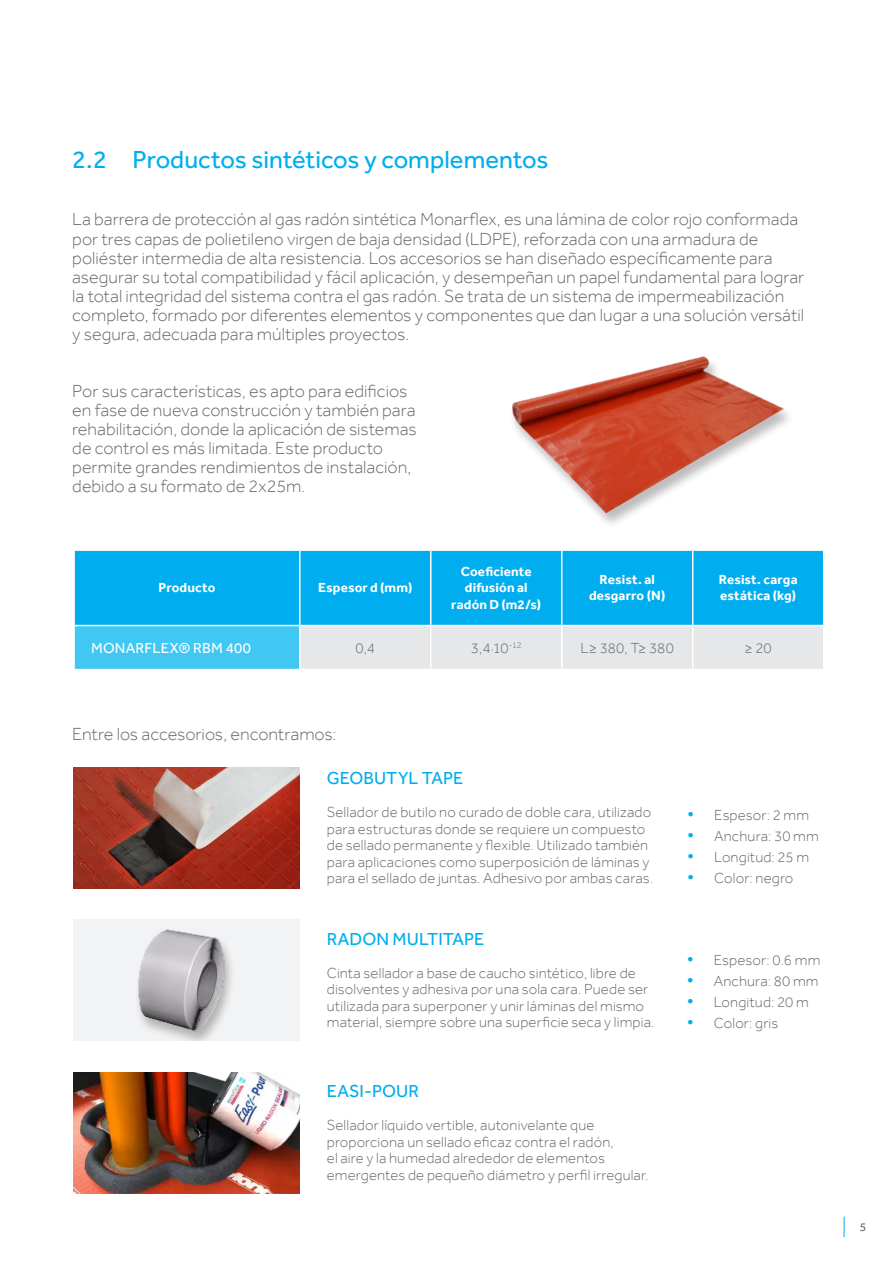
<style>
.page{position:relative;width:893px;height:1263px;background:#fff}
.page>*{position:absolute;margin:0;border:0;box-sizing:border-box;transform-origin:0 0}
.t1{font:25.5px "Effra";letter-spacing:-.005em;color:#00aeef}
.t2{font:300 18px/19px "Effra";color:#666969}
.t3{font:18px "Effra";letter-spacing:.005em;color:#00aeef}
.t4{font:300 15px/16.5px "Effra";letter-spacing:.01em;color:#666969}
.t5{font:15px "Effra";letter-spacing:.01em;color:#fff}
.t6{font:700 13.5px/16.2px "Effra";letter-spacing:.01em;color:#fff;text-align:center}
.t7{font:12px "Effra";color:#666969}
.s1{font-weight:400;font-size:18px;color:#00aeef}
</style>
<div class="page">
<svg style="left:844px;top:1216px;width:1px;height:21px"></svg>
<div style="left:75px;top:551px;width:748px;height:74px;background:#00aeef"></div>
<div style="left:74px;top:625px;width:226px;height:44px;background:#40c7f4"></div>
<div style="left:301px;top:626px;width:522px;height:43px;background:#e6e7e9"></div>
<hr style="left:299px;top:551px;width:2px;height:74px;background:#fff">
<hr style="left:430px;top:551px;width:1px;height:74px;background:#fff">
<hr style="left:561px;top:551px;width:1px;height:74px;background:#fff">
<hr style="left:692px;top:551px;width:1px;height:74px;background:#fff">
<hr style="left:73px;top:625px;width:227px;height:1px;background:#fff">
<hr style="left:73px;top:626px;width:2px;height:43px;background:#fff">
<hr style="left:299px;top:626px;width:2px;height:43px;background:#fff">
<hr style="left:430px;top:626px;width:1px;height:43px;background:#fff">
<hr style="left:561px;top:626px;width:1px;height:43px;background:#fff">
<hr style="left:692px;top:626px;width:1px;height:43px;background:#fff">
<img style="left:512px;top:356px;width:277px;height:168px">
<img style="left:73px;top:1072px;width:227px;height:121px">
<img style="left:73px;top:767px;width:227px;height:121px">
<div style="left:73px;top:919px;width:227px;height:121px;background:#f2f3f4"></div>
<div style="left:134px;top:929px;width:102px;height:111px;background:#231f20;opacity:.3"></div>
<img style="left:134px;top:929px;width:100px;height:103px">
<h1 class="t1" style="left:72px;top:145px;width:478px">2.2 Productos sintéticos y complementos</h1>
<p class="t2" style="left:72px;top:210px;width:733px">La barrera de protección al gas radón sintética Monarflex, es una lámina de color rojo conformada por tres capas de polietileno virgen de baja densidad (LDPE), reforzada con una armadura de poliéster intermedia de alta resistencia. Los accesorios se han diseñado específicamente para asegurar su total compatibilidad y fácil aplicación, y desempeñan un papel fundamental para lograr la total integridad del sistema contra el gas radón. Se trata de un sistema de impermeabilización completo, formado por diferentes elementos y componentes que dan lugar a una solución versátil y segura, adecuada para múltiples proyectos.</p>
<p class="t2" style="left:72px;top:381px;width:346px">Por sus características, es apto para edificios en fase de nueva construcción y también para rehabilitación, donde la aplicación de sistemas de control es más limitada. Este producto permite grandes rendimientos de instalación, debido a su formato de 2x25m.</p>
<p class="t6" style="left:159px;top:580px;width:58px">Producto</p>
<p class="t6" style="left:318px;top:580px;width:96px">Espesor d (mm)</p>
<p class="t6" style="left:451px;top:563px;width:92px">Coeficiente difusión al radón D (m2/s)</p>
<p class="t6" style="left:589px;top:571px;width:78px">Resist. al desgarro (N)</p>
<p class="t6" style="left:719px;top:571px;width:80px;text-align:left">Resist. carga estática (kg)</p>
<p class="t5" style="left:91px;top:639px;width:161px">MONARFLEX® RBM 400</p>
<p class="t4" style="left:355px;top:639px;width:21px">0,4</p>
<p class="t4" style="left:471px;top:639px;width:52px">3,4·10<sup>-12</sup></p>
<p class="t4" style="left:581px;top:639px;width:95px">L≥ 380, T≥ 380</p>
<p class="t4" style="left:745px;top:639px;width:29px">≥ 20</p>
<p class="t2" style="left:72px;top:724px;width:266px">Entre los accesorios, encontramos:</p>
<p class="t3" style="left:327px;top:767px;width:138px">GEOBUTYL TAPE</p>
<p class="t4" style="left:327px;top:803px;width:328px">Sellador de butilo no curado de doble cara, utilizado para estructuras donde se requiere un compuesto de sellado permanente y flexible. Utilizado también para aplicaciones como superposición de láminas y para el sellado de juntas. Adhesivo por ambas caras.</p>
<p class="t4" style="left:687px;top:806px;width:124px"><span class="s1">•</span> Espesor: 2 mm</p>
<p class="t4" style="left:687px;top:827px;width:133px"><span class="s1">•</span> Anchura: 30 mm</p>
<p class="t4" style="left:687px;top:848px;width:124px"><span class="s1">•</span> Longitud: 25 m</p>
<p class="t4" style="left:687px;top:869px;width:108px"><span class="s1">•</span> Color: negro</p>
<p class="t3" style="left:327px;top:928px;width:159px">RADON MULTITAPE</p>
<p class="t4" style="left:327px;top:964px;width:329px">Cinta sellador a base de caucho sintético, libre de disolventes y adhesiva por una sola cara. Puede ser utilizada para superponer y unir láminas del mismo material, siempre sobre una superficie seca y limpia.</p>
<p class="t3" style="left:327px;top:1081px;width:94px">EASI-POUR</p>
<p class="t4" style="left:327px;top:1117px;width:323px">Sellador líquido vertible, autonivelante que proporciona un sellado eficaz contra el radón,<br>el aire y la humedad alrededor de elementos emergentes de pequeño diámetro y perfil irregular.</p>
<p class="t4" style="left:687px;top:951px;width:135px"><span class="s1">•</span> Espesor: 0.6 mm</p>
<p class="t4" style="left:687px;top:972px;width:133px"><span class="s1">•</span> Anchura: 80 mm</p>
<p class="t4" style="left:687px;top:993px;width:124px"><span class="s1">•</span> Longitud: 20 m</p>
<p class="t4" style="left:687px;top:1014px;width:93px"><span class="s1">•</span> Color: gris</p>
<p class="t7" style="left:860px;top:1220px;width:8px">5</p>
</div>
